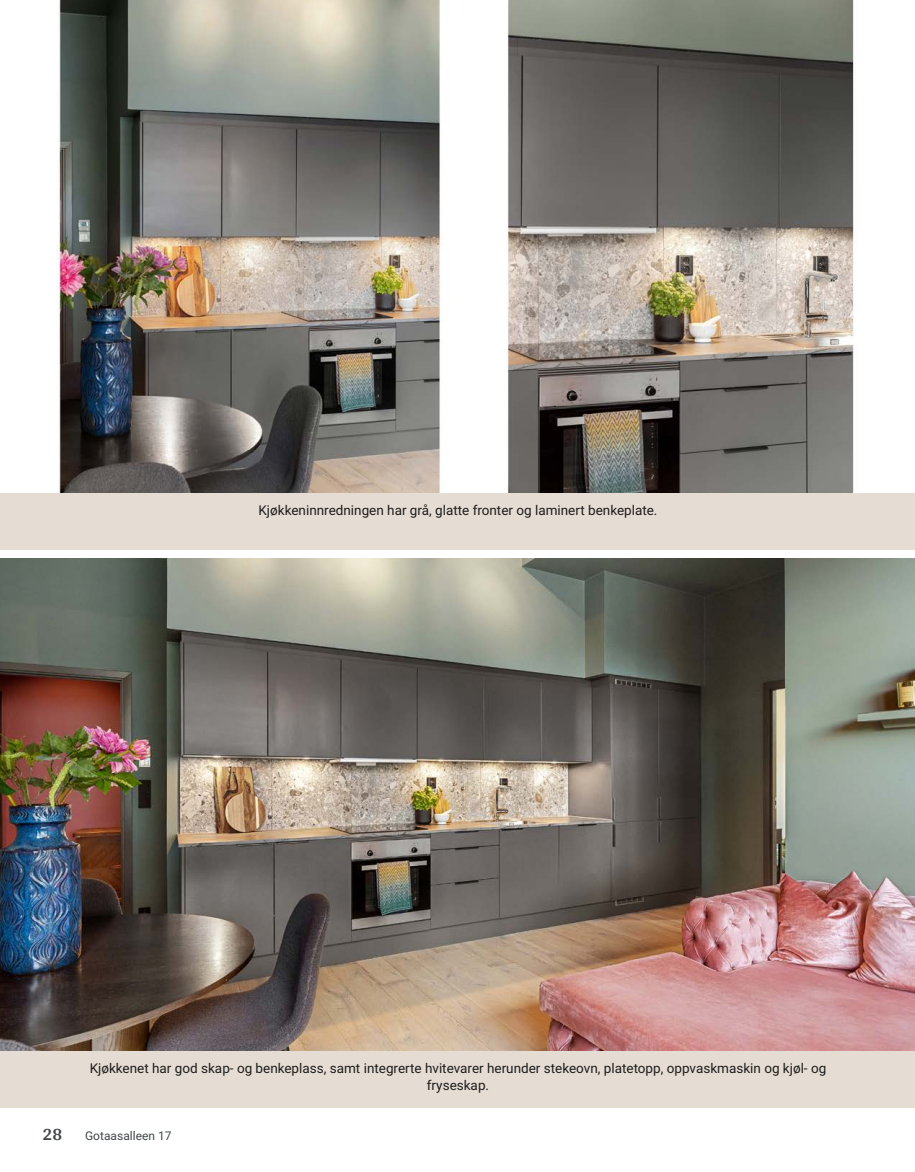
<style>
.page{position:relative;width:915px;height:1172px;background:#fff}
.page>*{position:absolute;margin:0;border:0;box-sizing:border-box;transform-origin:0 0}
.t1{font:700 18px "Arya";color:#414749}
.t2{font:13.5px/16.5px "Roboto";color:#1d1d1b;text-align:center}
.t3{font:12px "Roboto";color:#414749}
</style>
<div class="page">
<div style="left:0;top:492px;width:914px;height:58px;background:#e5dcd4"></div>
<div style="left:0;top:1050px;width:914px;height:58px;background:#e5dcd4"></div>
<img style="left:58px;top:0;width:796px;height:492px">
<img style="left:0;top:558px;width:914px;height:492px">
<hr style="left:914px;top:1108px;width:1px;height:64px;background:#f2eeea">
<p class="t2" style="left:258px;top:501px;width:400px">Kjøkkeninnredningen har grå, glatte fronter og laminert benkeplate.</p>
<p class="t2" style="left:90px;top:1060px;width:737px">Kjøkkenet har god skap‑ og benkeplass, samt integrerte hvitevarer herunder stekeovn, platetopp, oppvaskmaskin og kjøl- og fryseskap.</p>
<h1 class="t1" style="left:43px;top:1123px;width:21px">28</h1>
<p class="t3" style="left:85px;top:1127px;width:88px">Gotaasalleen 17</p>
</div>
